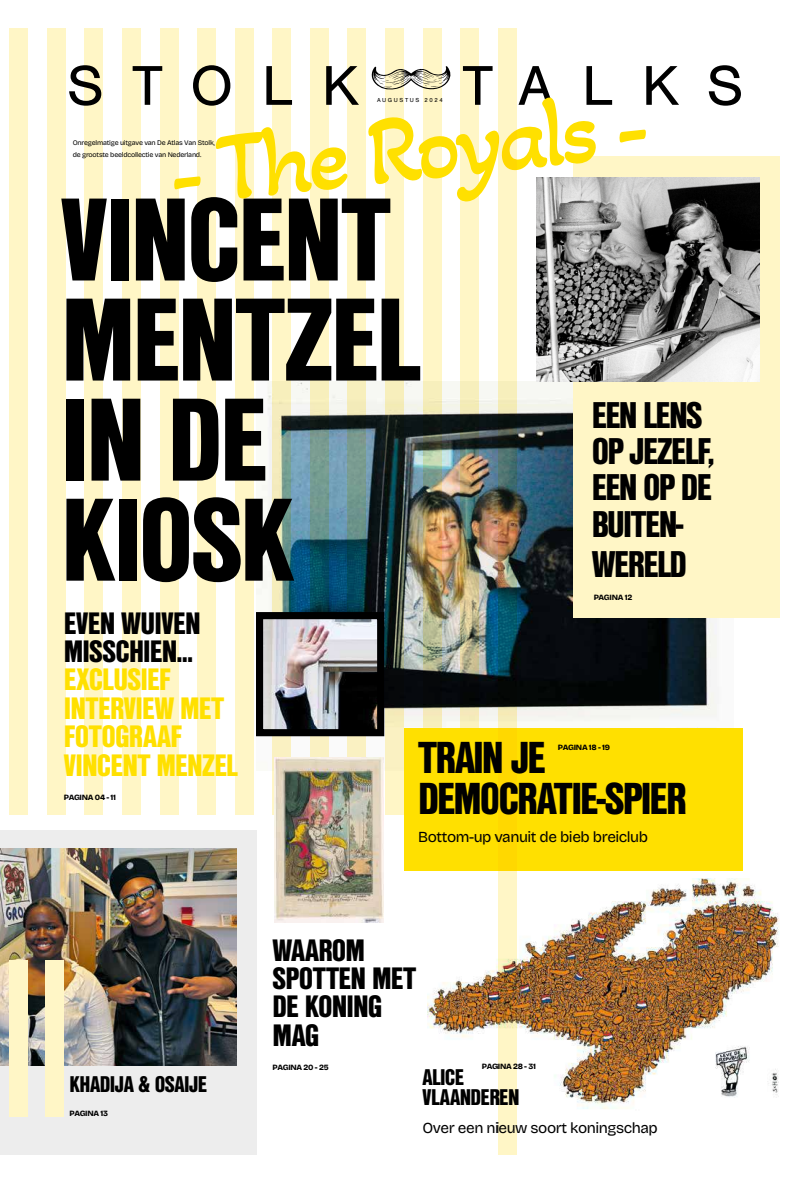
<style>
.page{position:relative;width:808px;height:1183px;background:#fff}
.page>*{position:absolute;margin:0;border:0;box-sizing:border-box;transform-origin:0 0}
.t1{font:900 114px/100px "Nimbus San Con L";letter-spacing:-.03em;color:#000}
.t2{font:58px "Nimbus San";letter-spacing:.485em;color:#000}
.t3{font:900 43.3px/40.4px "Nimbus San Con L";letter-spacing:-.05em;color:#000}
.t4{font:900 36px/36.4px "Nimbus San Con L";letter-spacing:-.05em;color:#000}
.t5{font:900 30px/28.4px "Nimbus San Con L";letter-spacing:-.03em;color:#000}
.t6{font:900 30px/28.4px "Nimbus San Con L";letter-spacing:-.03em;color:#ffe000}
.t7{font:900 22px/20.4px "Nimbus San Con L";letter-spacing:-.03em;color:#000}
.t8{font:800 15.3px "Bricolage Grotesque 96 pt";letter-spacing:-.03em;color:#000}
.t9{font:800 8px "Bricolage Grotesque 96 pt";letter-spacing:-.03em;color:#000}
.t10{font:800 7px/12px "Bricolage Grotesque 96 pt";letter-spacing:-.03em;color:#000}
.t11{font:6px "Nimbus San";letter-spacing:.27em;color:#000}
</style>
<div class="page">
<div style="left:423px;top:28px;width:18px;height:786px;background:#fff6c6"></div>
<div style="left:460px;top:28px;width:19px;height:786px;background:#fff6c6"></div>
<div style="left:235px;top:28px;width:19px;height:786px;background:#fff6c6"></div>
<div style="left:47px;top:28px;width:19px;height:786px;background:#fff6c6"></div>
<div style="left:385px;top:28px;width:19px;height:786px;background:#fff6c6"></div>
<div style="left:272px;top:28px;width:19px;height:786px;background:#fff6c6"></div>
<div style="left:85px;top:28px;width:18px;height:786px;background:#fff6c6"></div>
<div style="left:310px;top:28px;width:19px;height:786px;background:#fff6c6"></div>
<div style="left:122px;top:28px;width:19px;height:786px;background:#fff6c6"></div>
<div style="left:348px;top:28px;width:18px;height:786px;background:#fff6c6"></div>
<div style="left:160px;top:28px;width:18px;height:786px;background:#fff6c6"></div>
<div style="left:197px;top:28px;width:19px;height:786px;background:#fff6c6"></div>
<div style="left:9px;top:28px;width:19px;height:786px;background:#fff6c6"></div>
<img style="left:428px;top:878px;width:352px;height:231px">
<div style="left:0;top:829px;width:256px;height:325px;background:#ededed"></div>
<img style="left:256px;top:381px;width:478px;height:389px">
<div style="left:404px;top:727px;width:338px;height:143px;background:#ffe000"></div>
<img style="left:0;top:848px;width:237px;height:217px">
<div style="left:573px;top:156px;width:207px;height:461px;background:#fff6c6"></div>
<img style="left:537px;top:178px;width:222px;height:203px">
<img style="left:264px;top:620px;width:112px;height:108px">
<div style="left:256px;top:612px;width:128px;height:124px;border:7px solid #000"></div>
<svg style="left:371px;top:66px;width:80px;height:25px"></svg>
<img style="left:275px;top:757px;width:108px;height:165px">
<svg style="left:174px;top:97px;width:472px;height:105px"></svg>
<img style="left:498px;top:28px;width:19px;height:1126px">
<div style="left:9px;top:959px;width:19px;height:157px;background:#fff6c6"></div>
<div style="left:45px;top:959px;width:18px;height:157px;background:#fff6c6"></div>
<h2 class="t2" style="left:67px;top:54px;width:294px">STOLK</h2>
<p class="t10" style="left:73px;top:137px;width:143px">Onregelmatige uitgave van De Atlas Van Stolk, de grootste beeldcollectie van Nederland.</p>
<p class="t11" style="left:377px;top:96px;width:67px">AUGUSTUS 2024</p>
<h1 class="t1" style="left:61px;top:185px;width:361px">VINCENT<br>MENTZEL<br>IN DE<br>KIOSK</h1>
<h2 class="t2" style="left:462px;top:54px;width:283px">TALKS</h2>
<h3 class="t4" style="left:592px;top:395px;width:125px">EEN LENS<br>OP JEZELF,<br>EEN OP DE<br>BUITEN-</h3>
<h3 class="t4" style="left:592px;top:544px;width:97px">WERELD</h3>
<p class="t9" style="left:594px;top:591px;width:40px">PAGINA 12</p>
<h3 class="t5" style="left:64px;top:607px;width:138px">EVEN WUIVEN<br>MISSCHIEN...</h3>
<h3 class="t6" style="left:64px;top:664px;width:176px">EXCLUSIEF<br>INTERVIEW MET<br>FOTOGRAAF<br>VINCENT MENZEL</h3>
<p class="t9" style="left:64px;top:791px;width:54px">PAGINA 04 - 11</p>
<h3 class="t3" style="left:418px;top:735px;width:270px">TRAIN JE<br>DEMOCRATIE-SPIER</h3>
<h3 class="t8" style="left:418px;top:825px;width:231px">Bottom-up vanuit de bieb breiclub</h3>
<p class="t9" style="left:558px;top:741px;width:54px">PAGINA 18 - 19</p>
<h3 class="t7" style="left:69px;top:1072px;width:139px">KHADIJA &amp; OSAIJE</h3>
<p class="t9" style="left:69px;top:1106px;width:40px">PAGINA 13</p>
<h3 class="t5" style="left:272px;top:934px;width:145px">WAAROM<br>SPOTTEN MET<br>DE KONING<br>MAG</h3>
<p class="t9" style="left:272px;top:1061px;width:58px">PAGINA 20 - 25</p>
<p class="t9" style="left:482px;top:1060px;width:55px">PAGINA 28 - 31</p>
<h3 class="t7" style="left:422px;top:1065px;width:99px">ALICE<br>VLAANDEREN</h3>
<h3 class="t8" style="left:422px;top:1116px;width:237px">Over een nieuw soort koningschap</h3>
</div>
